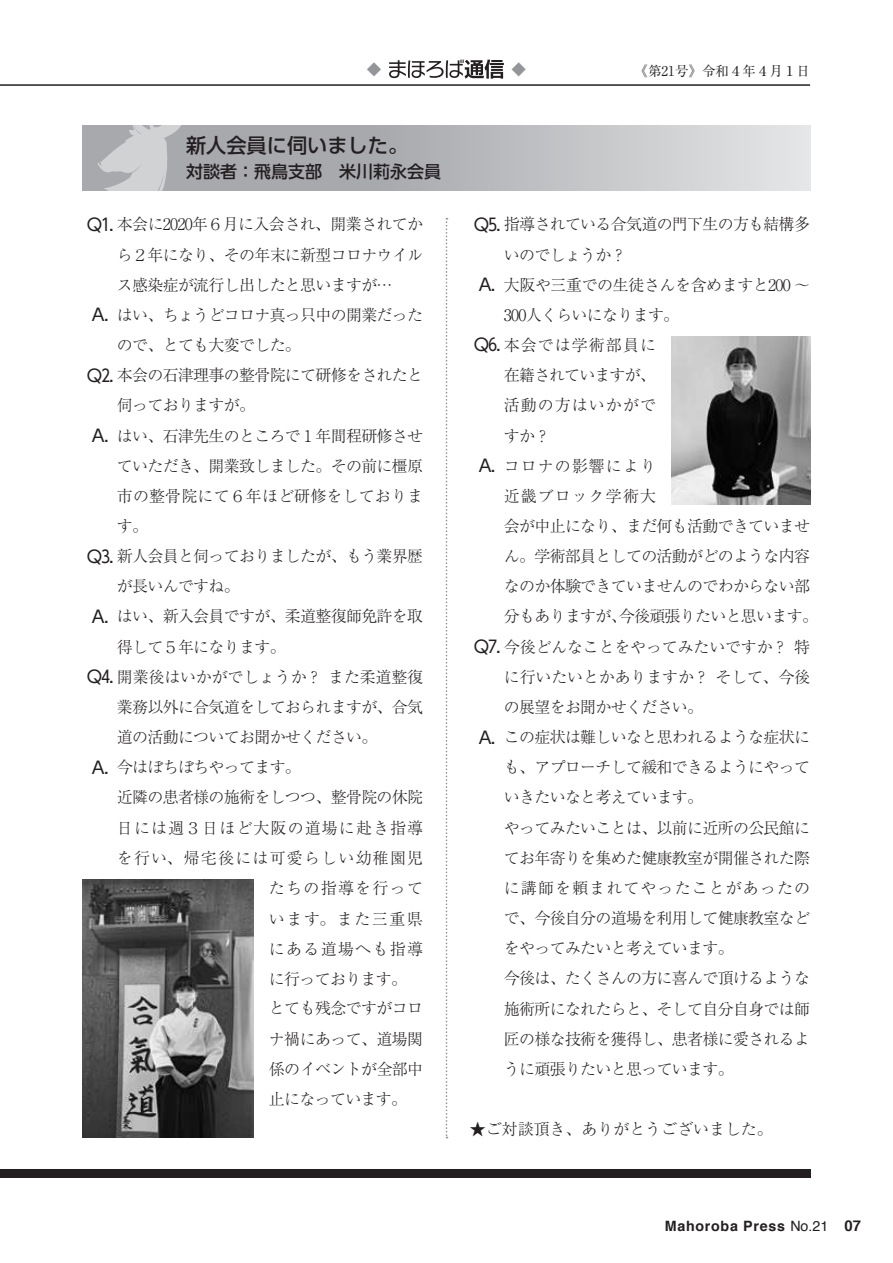
<style>
.page{position:relative;width:893px;height:1263px;background:#fff}
.page>*{position:absolute;margin:0;border:0;box-sizing:border-box;transform-origin:0 0}
.t1{font:700 54.15px "UD Shin Go Pr 6 De";color:#231f20}
.t2{font:500 20.25px "UD Shin Go Pr 6";color:#231f20}
.t3{font:500 16.95px "UD Shin Go Pr 6";color:#231f20}
.t4{font:300 15.9px "Ryumin Pr 6";letter-spacing:-.04em;color:#231f20}
.t5{font:300 15.9px "Ryumin Pr 6";letter-spacing:-.01em;color:#231f20}
.t6{font:300 15.9px "Ryumin Pr 6";letter-spacing:.065em;color:#231f20}
.t7{font:300 15.9px "Ryumin Pr 6";letter-spacing:.07em;color:#231f20}
.t8{font:300 15.9px "Ryumin Pr 6";letter-spacing:.01em;color:#231f20}
.t9{font:300 15.9px "Ryumin Pr 6";letter-spacing:-.005em;color:#231f20}
.t10{font:300 15.9px "Ryumin Pr 6";color:#231f20}
.t11{font:300 15.9px "Ryumin Pr 6";letter-spacing:.08em;color:#231f20}
.t12{font:300 15.9px "Ryumin Pr 6";letter-spacing:.085em;color:#231f20}
.t13{font:300 15.9px "Ryumin Pr 6";letter-spacing:.1em;color:#231f20}
.t14{font:500 14.85px "Ryumin Pr 6";color:#939598;scale:1.17 1}
.t15{font:700 14.25px "Helvetica";letter-spacing:.05em;color:#231f20}
.t16{font:13.5px "Ryumin Pr 6";color:#231f20}
.s1{font-family:"UD Shin Go Pr 6";font-weight:400;font-size:16.95px}
.s2{font-weight:400}
.s3{font-size:14.85px}
</style>
<div class="page">
<svg style="left:389px;top:60px;width:115px;height:19px"></svg>
<hr style="left:0;top:85px;width:810px;height:1px;background:#231f20">
<svg style="left:446px;top:218px;width:1px;height:920px"></svg>
<svg style="left:83px;top:125px;width:727px;height:65px;background:#bcbdc0"></svg>
<svg style="left:97px;top:125px;width:92px;height:65px;background:#bdbec1"></svg>
<img style="left:83px;top:879px;width:170px;height:258px">
<img style="left:672px;top:336px;width:138px;height:168px">
<div style="left:0;top:1169px;width:810px;height:9px;background:#231f20"></div>
<p class="t14" style="left:365px;top:58px;width:16px">♦</p>
<p class="t14" style="left:510px;top:58px;width:16px">♦</p>
<p class="t16" style="left:634px;top:60px;width:177px">《第21号》令和4年4月1日</p>
<p class="t2" style="left:186px;top:129px;width:224px">新人会員に伺いました。</p>
<p class="t3" style="left:186px;top:158px;width:257px">対談者：飛鳥支部　米川莉永会員</p>
<p class="t4" style="left:474px;top:212px;width:338px"><span class="s1">Q5.</span> 指導されている合気道の門下生の方も結構多</p>
<p class="t4" style="left:504px;top:242px;width:124px">いのでしょうか？</p>
<p class="t4" style="left:479px;top:272px;width:333px"><span class="s1">A.</span> 大阪や三重での生徒さんを含めますと200 ～</p>
<p class="t4" style="left:504px;top:302px;width:177px">300人くらいになります。</p>
<p class="t6" style="left:474px;top:333px;width:184px"><span class="s1">Q6.</span> 本会では学術部員に</p>
<p class="t4" style="left:504px;top:363px;width:154px">在籍されていますが、</p>
<p class="t6" style="left:504px;top:393px;width:154px">活動の方はいかがで</p>
<p class="t4" style="left:504px;top:423px;width:48px">すか？</p>
<p class="t6" style="left:479px;top:453px;width:179px"><span class="s1">A.</span> コロナの影響により</p>
<p class="t6" style="left:504px;top:483px;width:154px">近畿ブロック学術大</p>
<p class="t4" style="left:504px;top:514px;width:308px">会が中止になり、まだ何も活動できていませ</p>
<p class="t4" style="left:504px;top:544px;width:308px">ん。学術部員としての活動がどのような内容</p>
<p class="t4" style="left:504px;top:574px;width:308px">なのか体験できていませんのでわからない部</p>
<p class="t4" style="left:504px;top:604px;width:316px">分もありますが、今後頑張りたいと思います。</p>
<p class="t5" style="left:474px;top:634px;width:338px"><span class="s1">Q7.</span> 今後どんなことをやってみたいですか？ 特</p>
<p class="t9" style="left:504px;top:664px;width:308px">に行いたいとかありますか？ そして、今後</p>
<p class="t4" style="left:504px;top:694px;width:201px">の展望をお聞かせください。</p>
<p class="t4" style="left:479px;top:725px;width:333px"><span class="s1">A.</span> この症状は難しいなと思われるような症状に</p>
<p class="t4" style="left:504px;top:755px;width:308px">も、アプローチして緩和できるようにやって</p>
<p class="t4" style="left:504px;top:785px;width:201px">いきたいなと考えています。</p>
<p class="t4" style="left:504px;top:815px;width:308px">やってみたいことは、以前に近所の公民館に</p>
<p class="t4" style="left:504px;top:845px;width:308px">てお年寄りを集めた健康教室が開催された際</p>
<p class="t7" style="left:504px;top:875px;width:308px">に講師を頼まれてやったことがあったの</p>
<p class="t4" style="left:504px;top:905px;width:308px">で、今後自分の道場を利用して健康教室など</p>
<p class="t4" style="left:504px;top:936px;width:231px">をやってみたいと考えています。</p>
<p class="t4" style="left:504px;top:966px;width:308px">今後は、たくさんの方に喜んで頂けるような</p>
<p class="t4" style="left:504px;top:996px;width:308px">施術所になれたらと、そして自分自身では師</p>
<p class="t4" style="left:504px;top:1026px;width:308px">匠の様な技術を獲得し、患者様に愛されるよ</p>
<p class="t4" style="left:504px;top:1056px;width:231px">うに頑張りたいと思っています。</p>
<p class="t4" style="left:87px;top:212px;width:338px"><span class="s1">Q1.</span> 本会に2020年６月に入会され、開業されてか</p>
<p class="t4" style="left:117px;top:242px;width:308px">ら２年になり、その年末に新型コロナウイル</p>
<p class="t4" style="left:117px;top:272px;width:277px">ス感染症が流行し出したと思いますが…</p>
<p class="t4" style="left:92px;top:302px;width:333px"><span class="s1">A.</span> はい、ちょうどコロナ真っ只中の開業だった</p>
<p class="t4" style="left:117px;top:333px;width:185px">ので、とても大変でした。</p>
<p class="t4" style="left:87px;top:363px;width:338px"><span class="s1">Q2.</span> 本会の石津理事の整骨院にて研修をされたと</p>
<p class="t4" style="left:117px;top:393px;width:140px">伺っておりますが。</p>
<p class="t4" style="left:92px;top:423px;width:333px"><span class="s1">A.</span> はい、石津先生のところで1年間程研修させ</p>
<p class="t4" style="left:117px;top:453px;width:308px">ていただき、開業致しました。その前に橿原</p>
<p class="t8" style="left:117px;top:483px;width:308px">市の整骨院にて６年ほど研修をしておりま</p>
<p class="t4" style="left:117px;top:514px;width:33px">す。</p>
<p class="t4" style="left:87px;top:544px;width:338px"><span class="s1">Q3.</span> 新人会員と伺っておりましたが、もう業界歴</p>
<p class="t4" style="left:117px;top:574px;width:124px">が長いんですね。</p>
<p class="t4" style="left:92px;top:604px;width:333px"><span class="s1">A.</span> はい、新入会員ですが、柔道整復師免許を取</p>
<p class="t4" style="left:117px;top:634px;width:170px">得して５年になります。</p>
<p class="t5" style="left:87px;top:664px;width:338px"><span class="s1">Q4.</span> 開業後はいかがでしょうか？ また柔道整復</p>
<p class="t4" style="left:117px;top:694px;width:308px">業務以外に合気道をしておられますが、合気</p>
<p class="t4" style="left:117px;top:725px;width:262px">道の活動についてお聞かせください。</p>
<p class="t4" style="left:92px;top:755px;width:210px"><span class="s1">A.</span> 今はぼちぼちやってます。</p>
<p class="t4" style="left:117px;top:785px;width:308px">近隣の患者様の施術をしつつ、整骨院の休院</p>
<p class="t7" style="left:117px;top:816px;width:308px">日には週3日ほど大阪の道場に赴き指導</p>
<p class="t11" style="left:117px;top:846px;width:308px">を行い、帰宅後には可愛らしい幼稚園児</p>
<p class="t12" style="left:269px;top:876px;width:156px">たちの指導を行って</p>
<p class="t13" style="left:269px;top:906px;width:156px">います。また三重県</p>
<p class="t12" style="left:269px;top:936px;width:156px">にある道場へも指導</p>
<p class="t4" style="left:269px;top:966px;width:140px">に行っております。</p>
<p class="t4" style="left:269px;top:996px;width:156px">とても残念ですがコロ</p>
<p class="t4" style="left:269px;top:1026px;width:156px">ナ禍にあって、道場関</p>
<p class="t4" style="left:269px;top:1056px;width:156px">係のイベントが全部中</p>
<p class="t4" style="left:269px;top:1086px;width:140px">止になっています。</p>
<h1 class="t1" style="left:389px;top:264px;width:244px">2019年2<sup>月</sup></h1>
<p class="t10" style="left:470px;top:1117px;width:304px">★ご対談頂き、ありがとうございました。</p>
<p class="t15" style="left:665px;top:1215px;width:198px">Mahoroba Press <span class="s2">No.21</span> <span class="s3">07</span></p>
</div>
